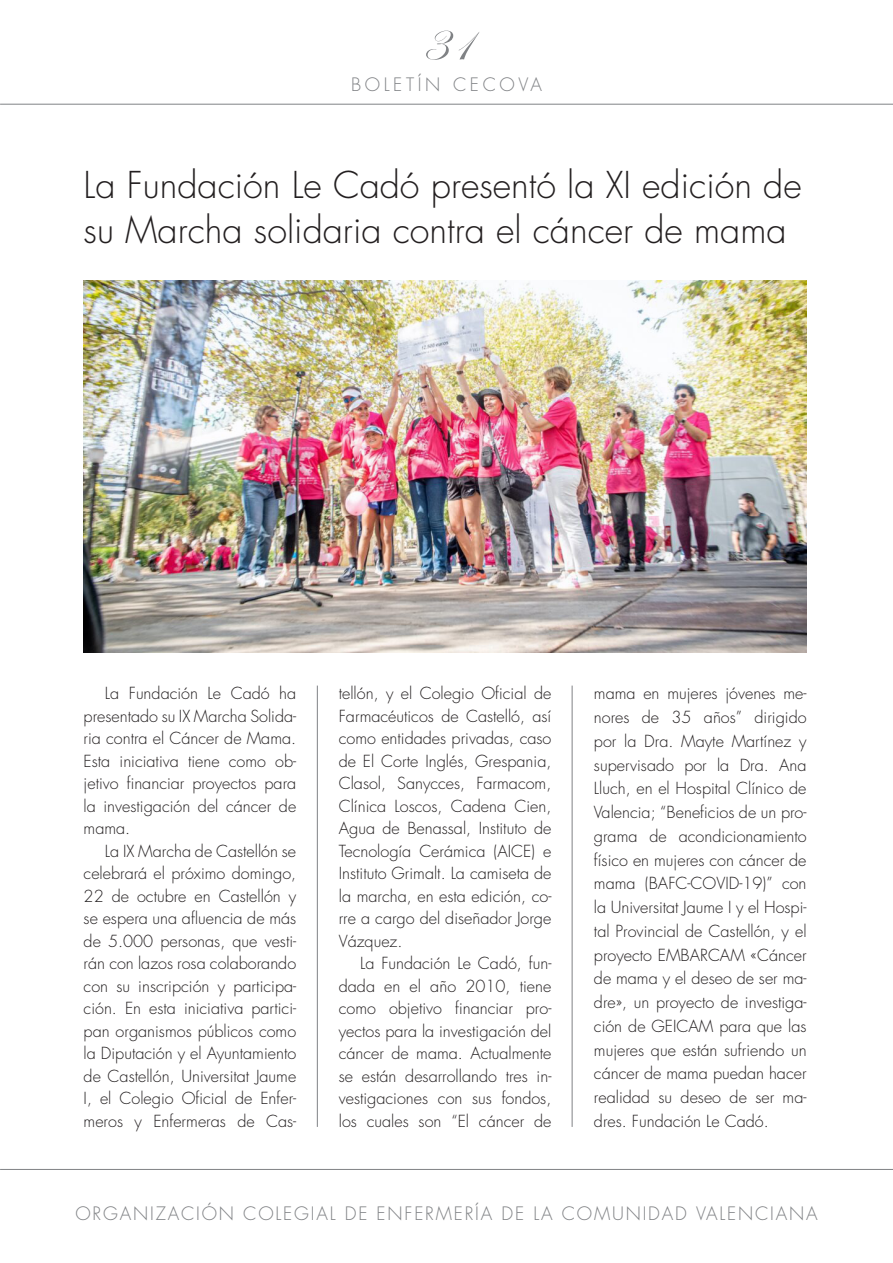
<style>
.page{position:relative;width:893px;height:1263px;background:#fff}
.page>*{position:absolute;margin:0;border:0;box-sizing:border-box;transform-origin:0 0}
.t1{font:54px "Edwardian Script ITC";color:#808285}
.t2{font:300 36px/45px "Futura";color:#231f20}
.t3{font:300 18px "Futura";letter-spacing:.1em;color:#808285}
.t4{font:300 18px "Futura";letter-spacing:.2em;color:#808285}
.t5{font:300 16.2px/22.5px "Futura";color:#231f20;text-align:justify}
</style>
<div class="page">
<hr style="left:0;top:104px;width:893px;height:1px;background:#808285">
<hr style="left:0;top:1169px;width:893px;height:1px;background:#808285">
<img style="left:84px;top:281px;width:723px;height:372px">
<hr style="left:317px;top:685px;width:1px;height:442px;background:#808285">
<hr style="left:572px;top:685px;width:1px;height:442px;background:#808285">
<h1 class="t1" style="left:421px;top:13px;width:53px">31</h1>
<p class="t4" style="left:351px;top:73px;width:192px">BOLETÍN CECOVA</p>
<p class="t2" style="left:84px;top:163px;width:720px">La Fundación Le Cadó presentó la XI edición de su Marcha solidaria contra el cáncer de mama</p>
<p class="t5" style="left:84px;top:683px;width:214px;text-indent:21px">La Fundación Le Cadó ha presentado su IX Marcha Solida&shy;ria contra el Cáncer de Mama.<br>Esta iniciativa tiene como ob&shy;jetivo financiar proyectos para la investigación del cáncer de mama.</p>
<p class="t5" style="left:84px;top:840px;width:214px;text-indent:21px">La IX Marcha de Castellón se celebrará el próximo domingo, 22 de octubre en Castellón y se espera una afluencia de más de 5.000 personas, que vesti&shy;rán con lazos rosa colaborando con su inscripción y participa&shy;ción. En esta iniciativa partici&shy;pan organismos públicos como la Diputación y el Ayuntamiento de Castellón, Universitat Jaume I, el Colegio Oficial de Enfer&shy;meros y Enfermeras de Cas-</p>
<p class="t5" style="left:339px;top:683px;width:214px">tellón, y el Colegio Oficial de Farmacéuticos de Castelló, así como entidades privadas, caso de El Corte Inglés, Grespania, Clasol, Sanycces, Farmacom, Clínica Loscos, Cadena Cien, Agua de Benassal, Instituto de Tecnología Cerámica (AICE) e Instituto Grimalt. La camiseta de la marcha, en esta edición, co&shy;rre a cargo del diseñador Jorge Vázquez.</p>
<p class="t5" style="left:339px;top:953px;width:214px;text-indent:21px">La Fundación Le Cadó, fun&shy;dada en el año 2010, tiene como objetivo financiar pro&shy;yectos para la investigación del cáncer de mama. Actualmente se están desarrollando tres in&shy;vestigaciones con sus fondos, los cuales son “El cáncer de</p>
<p class="t5" style="left:594px;top:682px;width:214px;line-height:23.7px">mama en mujeres jóvenes me&shy;nores de 35 años” dirigido por la Dra. Mayte Martínez y supervisado por la Dra. Ana Lluch, en el Hospital Clínico de Valencia; “Beneficios de un pro&shy;grama de acondicionamiento físico en mujeres con cáncer de mama (BAFC-COVID-19)” con la Universitat Jaume I y el Hospi&shy;tal Provincial de Castellón, y el proyecto EMBARCAM «Cáncer de mama y el deseo de ser ma&shy;dre», un proyecto de investiga&shy;ción de GEICAM para que las mujeres que están sufriendo un cáncer de mama puedan hacer realidad su deseo de ser ma&shy;dres. Fundación Le Cadó.</p>
<p class="t3" style="left:75px;top:1202px;width:744px">ORGANIZACIÓN COLEGIAL DE ENFERMERÍA DE LA COMUNIDAD VALENCIANA</p>
</div>
